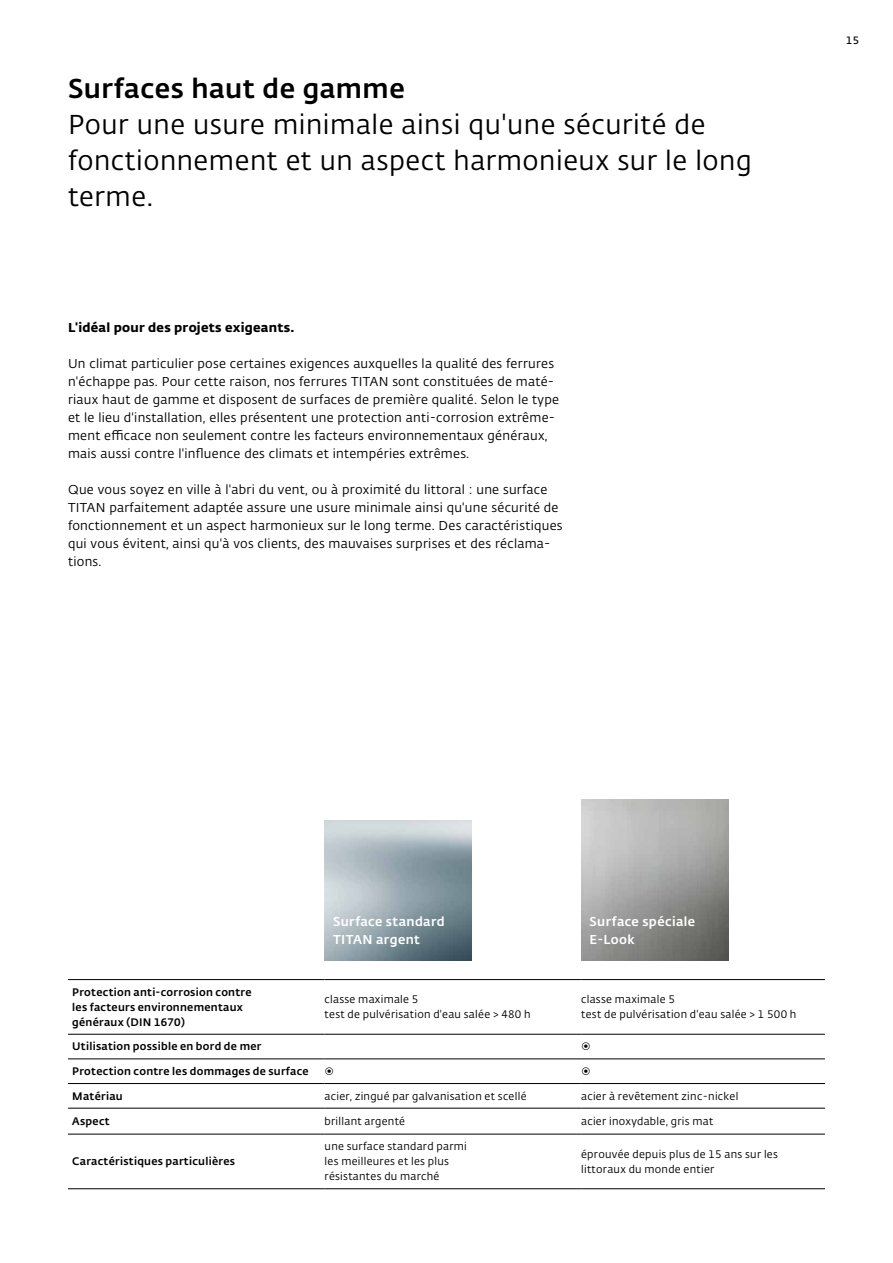
<style>
.page{position:relative;width:893px;height:1263px;background:#fff}
.page>*{position:absolute;margin:0;border:0;box-sizing:border-box;transform-origin:0 0}
.t1{font:27px/36px "Fedra Sans Alt Pro";letter-spacing:.02em;color:#000}
.t2{font:500 27px "Fedra Sans Alt Pro";letter-spacing:.02em;color:#000}
.t3{font:12.75px/18px "Fedra Sans Alt Pro";letter-spacing:.02em;color:#000}
.t4{font:500 12.75px/18px "Fedra Sans Alt Pro";letter-spacing:.03em;color:#fff}
.t5{font:700 12.75px "Fedra Sans Alt Pro";letter-spacing:.02em;color:#000}
.t6{font:10.8px/15px "Fedra Sans Alt Pro";letter-spacing:.025em;color:#000}
.t7{font:500 10.8px/15px "Fedra Sans Alt Pro";letter-spacing:.025em;color:#000}
.t8{font:600 10.5px "Fedra Sans Alt Pro";color:#000}
</style>
<div class="page">
<img style="left:581px;top:800px;width:147px;height:161px">
<img style="left:325px;top:821px;width:147px;height:140px">
<hr style="left:68px;top:1108px;width:257px;height:1px;background:#000">
<hr style="left:325px;top:1108px;width:256px;height:1px;background:#000">
<hr style="left:581px;top:1108px;width:244px;height:1px;background:#000">
<hr style="left:68px;top:979px;width:257px;height:1px;background:#000">
<hr style="left:581px;top:979px;width:244px;height:1px;background:#000">
<hr style="left:325px;top:979px;width:256px;height:1px;background:#000">
<hr style="left:68px;top:1034px;width:257px;height:1px;background:#000">
<hr style="left:581px;top:1034px;width:244px;height:1px;background:#000">
<hr style="left:325px;top:1034px;width:256px;height:1px;background:#000">
<hr style="left:68px;top:1058px;width:257px;height:1px;background:#000">
<hr style="left:581px;top:1058px;width:244px;height:1px;background:#000">
<hr style="left:325px;top:1058px;width:256px;height:1px;background:#000">
<hr style="left:68px;top:1083px;width:257px;height:1px;background:#000">
<hr style="left:581px;top:1083px;width:244px;height:1px;background:#000">
<hr style="left:325px;top:1083px;width:256px;height:1px;background:#000">
<hr style="left:68px;top:1134px;width:257px;height:1px;background:#000">
<hr style="left:581px;top:1134px;width:244px;height:1px;background:#000">
<hr style="left:325px;top:1134px;width:256px;height:1px;background:#000">
<hr style="left:68px;top:1188px;width:257px;height:1px;background:#000">
<hr style="left:581px;top:1188px;width:244px;height:1px;background:#000">
<hr style="left:325px;top:1188px;width:256px;height:1px;background:#000">
<h1 class="t2" style="left:68px;top:68px;width:338px">Surfaces haut de gamme</h1>
<h1 class="t1" style="left:68px;top:105px;width:685px">Pour une usure minimale ainsi qu'une sécurité de fonctionnement et un aspect harmonieux sur le long terme.</h1>
<p class="t5" style="left:68px;top:317px;width:228px">L'idéal pour des projets exigeants.</p>
<p class="t3" style="left:68px;top:354px;width:493px">Un climat particulier pose certaines exigences auxquelles la qualité des ferrures n'échappe pas. Pour cette raison, nos ferrures TITAN sont constituées de maté&shy;riaux haut de gamme et disposent de surfaces de première qualité. Selon le type et le lieu d'installation, elles présentent une protection anti-corrosion extrême&shy;ment efficace non seulement contre les facteurs environnementaux généraux, mais aussi contre l'influence des climats et intempéries extrêmes.</p>
<p class="t3" style="left:68px;top:480px;width:496px">Que vous soyez en ville à l'abri du vent, ou à proximité du littoral : une surface TITAN parfaitement adaptée assure une usure minimale ainsi qu'une sécurité de fonctionnement et un aspect harmonieux sur le long terme. Des caractéristiques qui vous évitent, ainsi qu'à vos clients, des mauvaises surprises et des réclama&shy;tions.</p>
<p class="t8" style="left:846px;top:32px;width:14px">15</p>
<p class="t4" style="left:333px;top:911px;width:113px">Surface standard<br>TITAN argent</p>
<p class="t4" style="left:590px;top:911px;width:107px">Surface spéciale<br>E-Look</p>
<p class="t7" style="left:72px;top:984px;width:181px">Protection anti-corrosion contre les facteurs environnementaux généraux (DIN 1670)</p>
<p class="t6" style="left:325px;top:991px;width:207px">classe maximale 5<br>test de pulvérisation d'eau salée &gt; 480 h</p>
<p class="t6" style="left:581px;top:991px;width:217px">classe maximale 5<br>test de pulvérisation d'eau salée &gt; 1 500 h</p>
<p class="t7" style="left:72px;top:1038px;width:191px">Utilisation possible en bord de mer</p>
<p class="t6" style="left:581px;top:1039px;width:11px">◉</p>
<p class="t7" style="left:72px;top:1063px;width:238px">Protection contre les dommages de surface</p>
<p class="t6" style="left:325px;top:1063px;width:11px">◉</p>
<p class="t6" style="left:581px;top:1063px;width:11px">◉</p>
<p class="t7" style="left:72px;top:1088px;width:52px">Matériau</p>
<p class="t6" style="left:325px;top:1088px;width:203px">acier, zingué par galvanisation et scellé</p>
<p class="t6" style="left:581px;top:1088px;width:159px">acier à revêtement zinc-nickel</p>
<p class="t7" style="left:72px;top:1113px;width:39px">Aspect</p>
<p class="t6" style="left:325px;top:1113px;width:82px">brillant argenté</p>
<p class="t6" style="left:581px;top:1113px;width:134px">acier inoxydable, gris mat</p>
<p class="t7" style="left:72px;top:1153px;width:164px">Caractéristiques particulières</p>
<p class="t6" style="left:325px;top:1138px;width:144px">une surface standard parmi les meilleures et les plus résistantes du marché</p>
<p class="t6" style="left:581px;top:1146px;width:198px">éprouvée depuis plus de 15 ans sur les littoraux du monde entier</p>
</div>
